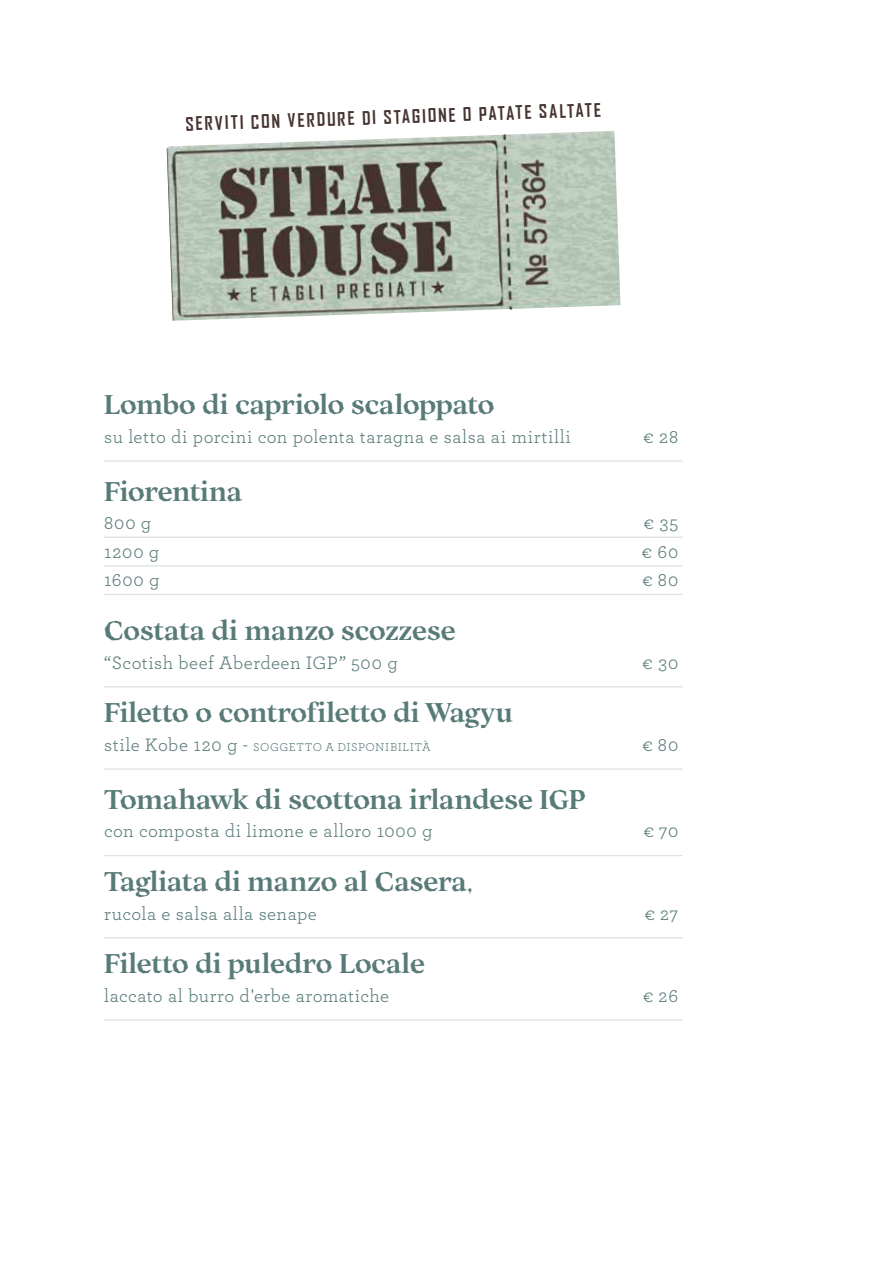
<style>
.page{position:relative;width:893px;height:1263px;background:#fff}
.page>*{position:absolute;margin:0;border:0;box-sizing:border-box;transform-origin:0 0}
.t1{font:700 27px "Ortica";letter-spacing:-.005em;color:#587b78}
.t2{font:18.9px "Archer";letter-spacing:.025em;color:#587b78}
.t3{font:700 18px "Agency FB";color:#463532}
.t4{font:12px "Archer";letter-spacing:.035em;color:#587b78}
.s1{font-size:18.9px}
</style>
<div class="page">
<hr style="left:104px;top:460px;width:578px;height:2px;background:#dee4e4">
<hr style="left:104px;top:537px;width:578px;height:1px;background:#dee4e4">
<hr style="left:104px;top:565px;width:578px;height:1px;background:#dee4e4">
<hr style="left:104px;top:594px;width:578px;height:1px;background:#dee4e4">
<hr style="left:104px;top:686px;width:578px;height:1px;background:#dee4e4">
<hr style="left:104px;top:768px;width:578px;height:2px;background:#dee4e4">
<hr style="left:104px;top:855px;width:578px;height:1px;background:#dee4e4">
<hr style="left:104px;top:937px;width:578px;height:1px;background:#dee4e4">
<hr style="left:104px;top:1019px;width:578px;height:2px;background:#dee4e4">
<img style="left:167px;top:131px;width:453px;height:190px">
<p class="t3" style="left:185px;top:113px;width:417px;rotate:-2deg">SERVITI CON VERDURE DI STAGIONE O PATATE SALTATE</p>
<h1 class="t1" style="left:104px;top:388px;width:392px">Lombo di capriolo scaloppato</h1>
<p class="t2" style="left:104px;top:423px;width:468px">su letto di porcini con polenta taragna e salsa ai mirtilli</p>
<p class="t2" style="left:643px;top:423px;width:37px">€ 28</p>
<h1 class="t1" style="left:104px;top:475px;width:139px">Fiorentina</h1>
<p class="t2" style="left:104px;top:510px;width:49px">800 g</p>
<p class="t2" style="left:643px;top:510px;width:36px">€ 35</p>
<p class="t2" style="left:104px;top:538px;width:57px">1200 g</p>
<p class="t2" style="left:642px;top:538px;width:38px">€ 60</p>
<p class="t2" style="left:104px;top:567px;width:57px">1600 g</p>
<p class="t2" style="left:642px;top:567px;width:38px">€ 80</p>
<h1 class="t1" style="left:104px;top:614px;width:353px">Costata di manzo scozzese</h1>
<p class="t2" style="left:104px;top:649px;width:295px">“Scotish beef Aberdeen IGP” 500 g</p>
<p class="t2" style="left:642px;top:649px;width:38px">€ 30</p>
<h1 class="t1" style="left:104px;top:696px;width:410px">Filetto o controfiletto di Wagyu</h1>
<p class="t4" style="left:104px;top:738px;width:328px"><span class="s1">stile Kobe 120 g -</span> SOGGETTO A DISPONIBILITÀ</p>
<p class="t2" style="left:642px;top:731px;width:38px">€ 80</p>
<h1 class="t1" style="left:104px;top:783px;width:483px">Tomahawk di scottona irlandese IGP</h1>
<p class="t2" style="left:104px;top:818px;width:330px">con composta di limone e alloro 1000 g</p>
<p class="t2" style="left:643px;top:818px;width:36px">€ 70</p>
<h1 class="t1" style="left:104px;top:865px;width:370px">Tagliata di manzo al Casera,</h1>
<p class="t2" style="left:104px;top:900px;width:214px">rucola e salsa alla senape</p>
<p class="t2" style="left:644px;top:900px;width:35px">€ 27</p>
<h1 class="t1" style="left:104px;top:947px;width:322px">Filetto di puledro Locale</h1>
<p class="t2" style="left:104px;top:982px;width:287px">laccato al burro d'erbe aromatiche</p>
<p class="t2" style="left:643px;top:982px;width:37px">€ 26</p>
</div>
